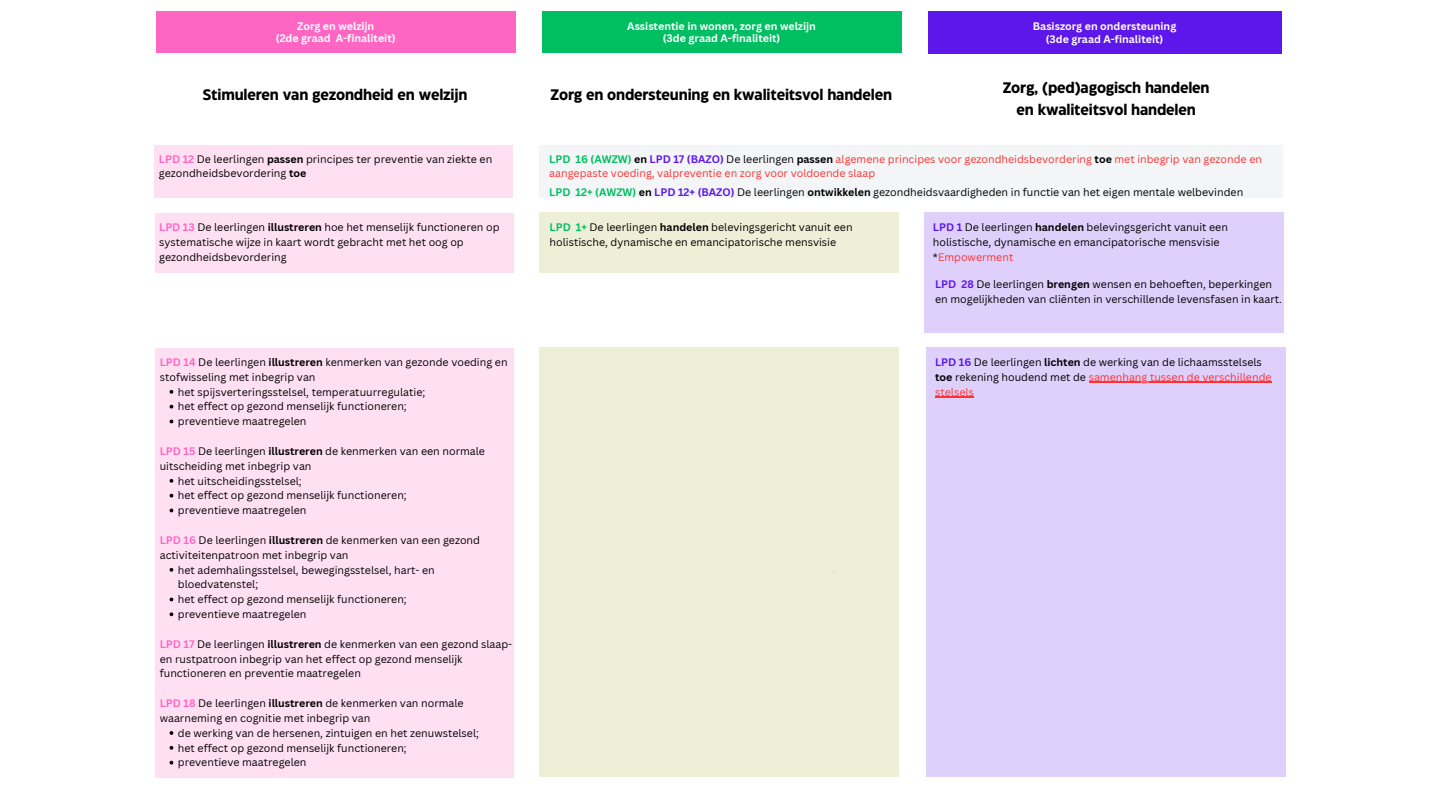
<style>
.page{position:relative;width:1440px;height:810px;background:#fff}
.page>*{position:absolute;margin:0;border:0;box-sizing:border-box;transform-origin:0 0}
.t1{font:700 15.2px/21.2px "Eastman Grotesque";letter-spacing:-.01em;color:#000;text-align:center}
.t2{font:10.6px/14.8px "Canva Sans";color:#000}
.t3{font:10.6px/14.8px "Canva Sans";color:#ff3131}
.t4{font:700 10.6px/12.7px "Canva Sans";color:#fff;text-align:center}
.s1{font-weight:700;color:#ff66c4}
.s2{font-weight:700}
.s3{font-weight:700;color:#00bf63}
.s4{font-weight:700;color:#000}
.s5{font-weight:700;color:#5e17eb}
.s6{color:#000}
.s7{color:#ff3131}
</style>
<div class="page">
<div style="left:155px;top:145px;width:358px;height:53px;background:#ffe0f3"></div>
<div style="left:539px;top:145px;width:744px;height:53px;background:#f3f5f7"></div>
<div style="left:155px;top:214px;width:358px;height:59px;background:#ffe0f3"></div>
<div style="left:540px;top:212px;width:359px;height:61px;background:#edefd7"></div>
<div style="left:155px;top:348px;width:359px;height:430px;background:#ffe0f3"></div>
<div style="left:926px;top:348px;width:359px;height:429px;background:#ded0fb"></div>
<div style="left:924px;top:212px;width:360px;height:121px;background:#ded0fb"></div>
<div style="left:539px;top:348px;width:359px;height:429px;background:#edefd7"></div>
<svg style="left:170px;top:390px;width:3px;height:4px"></svg>
<svg style="left:170px;top:405px;width:3px;height:4px"></svg>
<svg style="left:170px;top:479px;width:3px;height:4px"></svg>
<svg style="left:170px;top:494px;width:3px;height:4px"></svg>
<svg style="left:170px;top:568px;width:3px;height:4px"></svg>
<svg style="left:170px;top:612px;width:3px;height:4px"></svg>
<svg style="left:170px;top:731px;width:3px;height:4px"></svg>
<svg style="left:170px;top:746px;width:3px;height:4px"></svg>
<svg style="left:170px;top:761px;width:3px;height:4px"></svg>
<hr style="left:1089px;top:381px;width:183px;height:1px;background:#ff3131">
<hr style="left:935px;top:396px;width:39px;height:1px;background:#ff3131">
<div style="left:156px;top:11px;width:359px;height:42px;background:#ff66c4"></div>
<div style="left:542px;top:11px;width:359px;height:42px;background:#00bf63"></div>
<div style="left:928px;top:11px;width:353px;height:43px;background:#5e17eb"></div>
<h2 class="t4" style="left:276px;top:19px;width:121px">Zorg en welzijn<br>(2de graad A-finaliteit)</h2>
<h2 class="t4" style="left:627px;top:19px;width:190px">Assistentie in wonen, zorg en welzijn (3de graad A-finaliteit)</h2>
<p class="t4" style="left:1033px;top:20px;width:145px">Basiszorg en ondersteuning (3de graad A-finaliteit)</p>
<h1 class="t1" style="left:203px;top:85px;width:266px">Stimuleren van gezondheid en welzijn</h1>
<h1 class="t1" style="left:551px;top:85px;width:343px">Zorg en ondersteuning en kwaliteitsvol handelen</h1>
<h1 class="t1" style="left:1003px;top:79px;width:208px">Zorg, (ped)agogisch handelen en kwaliteitsvol handelen</h1>
<p class="t2" style="left:159px;top:151px;width:335px"><span class="s1">LPD 12</span> De leerlingen <span class="s2">passen</span> principes ter preventie van ziekte en gezondheidsbevordering <span class="s2">toe</span></p>
<p class="t3" style="left:549px;top:151px;width:714px"><span class="s3">LPD 16 (AWZW)</span> <span class="s4">en</span> <span class="s5">LPD 17 (BAZO)</span> <span class="s6">De leerlingen</span> <span class="s4">passen</span> algemene principes voor gezondheidsbevordering <span class="s4">toe</span> met inbegrip van gezonde en aangepaste voeding, valpreventie en zorg voor voldoende slaap</p>
<p class="t2" style="left:159px;top:220px;width:342px"><span class="s1">LPD 13</span> De leerlingen <span class="s2">illustreren</span> hoe het menselijk functioneren op systematische wijze in kaart wordt gebracht met het oog op gezondheidsbevordering</p>
<p class="t2" style="left:160px;top:354px;width:349px"><span class="s1">LPD 14</span> De leerlingen <span class="s2">illustreren</span> kenmerken van gezonde voeding en stofwisseling met inbegrip van</p>
<p class="t2" style="left:178px;top:384px;width:249px">het spijsverteringsstelsel, temperatuurregulatie;</p>
<p class="t2" style="left:178px;top:399px;width:230px">het effect op gezond menselijk functioneren;</p>
<p class="t2" style="left:178px;top:414px;width:130px">preventieve maatregelen</p>
<p class="t2" style="left:160px;top:443px;width:327px"><span class="s1">LPD 15</span> De leerlingen <span class="s2">illustreren</span> de kenmerken van een normale uitscheiding met inbegrip van</p>
<p class="t2" style="left:178px;top:473px;width:125px">het uitscheidingsstelsel;</p>
<p class="t2" style="left:178px;top:488px;width:230px">het effect op gezond menselijk functioneren;</p>
<p class="t2" style="left:178px;top:503px;width:130px">preventieve maatregelen</p>
<p class="t2" style="left:160px;top:532px;width:322px"><span class="s1">LPD 16</span> De leerlingen <span class="s2">illustreren</span> de kenmerken van een gezond activiteitenpatroon met inbegrip van</p>
<p class="t2" style="left:178px;top:562px;width:259px">het ademhalingsstelsel, bewegingsstelsel, hart- en bloedvatenstel;</p>
<p class="t2" style="left:178px;top:592px;width:230px">het effect op gezond menselijk functioneren;</p>
<p class="t2" style="left:178px;top:607px;width:130px">preventieve maatregelen</p>
<p class="t2" style="left:160px;top:636px;width:354px"><span class="s1">LPD 17</span> De leerlingen <span class="s2">illustreren</span> de kenmerken van een gezond slaap&shy;en rustpatroon inbegrip van het effect op gezond menselijk functioneren en preventie maatregelen</p>
<p class="t2" style="left:160px;top:696px;width:305px"><span class="s1">LPD 18</span> De leerlingen <span class="s2">illustreren</span> de kenmerken van normale waarneming en cognitie met inbegrip van</p>
<p class="t2" style="left:178px;top:725px;width:303px">de werking van de hersenen, zintuigen en het zenuwstelsel;</p>
<p class="t2" style="left:178px;top:740px;width:230px">het effect op gezond menselijk functioneren;</p>
<p class="t2" style="left:178px;top:755px;width:130px">preventieve maatregelen</p>
<p class="t2" style="left:549px;top:185px;width:696px"><span class="s3">LPD 12+ (AWZW)</span> <span class="s2">en</span> <span class="s5">LPD 12+ (BAZO)</span> De leerlingen <span class="s2">ontwikkelen</span> gezondheidsvaardigheden in functie van het eigen mentale welbevinden</p>
<p class="t2" style="left:550px;top:220px;width:305px"><span class="s3">LPD 1+</span> De leerlingen <span class="s2">handelen</span> belevingsgericht vanuit een holistische, dynamische en emancipatorische mensvisie</p>
<p class="t2" style="left:935px;top:277px;width:348px"><span class="s5">LPD 28</span> De leerlingen <span class="s2">brengen</span> wensen en behoeften, beperkingen en mogelijkheden van cliënten in verschillende levensfasen in kaart.</p>
<p class="t2" style="left:933px;top:220px;width:297px"><span class="s5">LPD 1</span> De leerlingen <span class="s2">handelen</span> belevingsgericht vanuit een holistische, dynamische en emancipatorische mensvisie</p>
<h2 class="t3" style="left:933px;top:249px;width:82px"><span class="s6">*</span>Empowerment</h2>
<p class="t2" style="left:935px;top:354px;width:338px"><span class="s5">LPD 16</span> De leerlingen <span class="s2">lichten</span> de werking van de lichaamsstelsels <span class="s2">toe</span> rekening houdend met de <span class="s7">samenhang tussen de verschillende</span></p>
<p class="t3" style="left:935px;top:384px;width:40px">stelsels</p>
</div>
